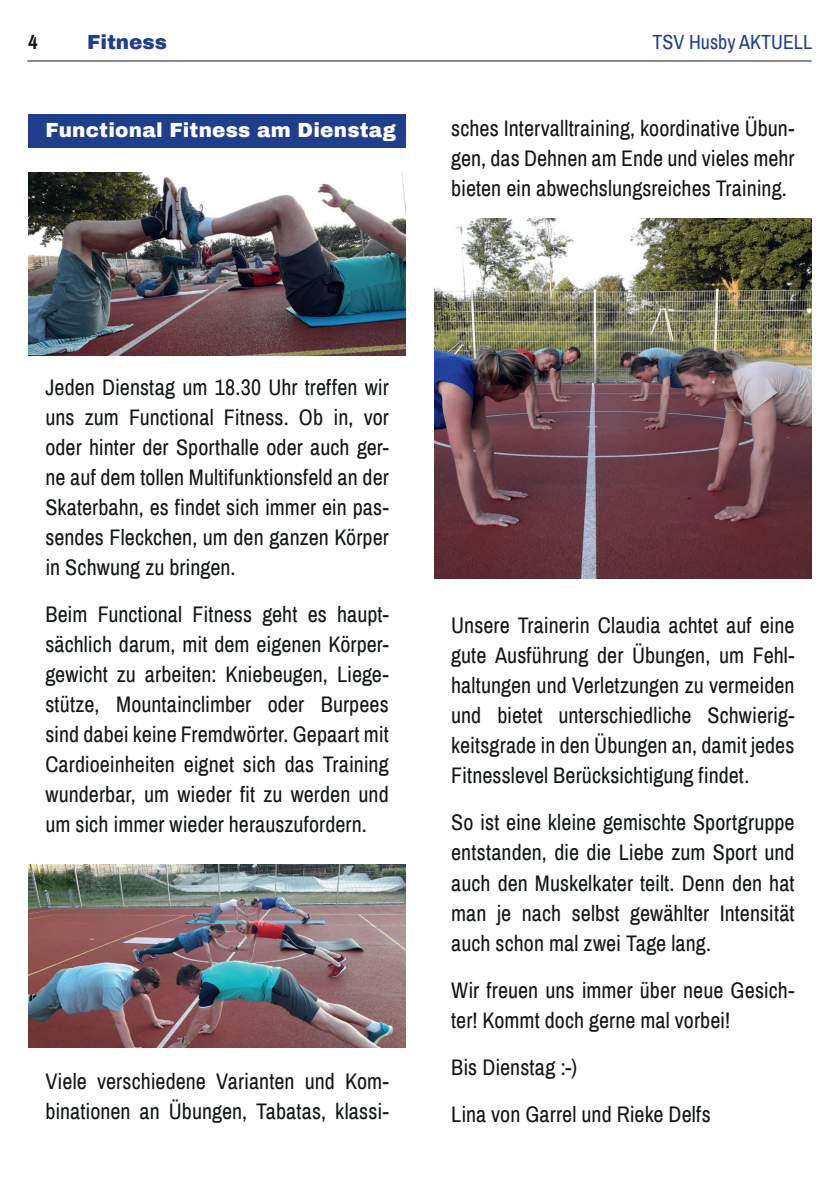
<style>
.page{position:relative;width:840px;height:1191px;background:#fff}
.page>*{position:absolute;margin:0;border:0;box-sizing:border-box;transform-origin:0 0}
.Fließtext_Inhalt_Artikel{font:22px/30px "Archivo Narrow";color:#121617;text-align:justify}
.Fließtex_HL1{font:900 20px "Archivo";letter-spacing:.01em;color:#fff}
.Kopfzeile_Inhalt{font:20px "Archivo Narrow";color:#1f3f8d}
.Kopfzeile_Inhalt-2{font:900 20px "Archivo";color:#1f3f8d}
.t1{font:700 20px "Archivo Narrow";color:#121617}
</style>
<div class="page">
<hr style="left:27px;top:60px;width:784px;height:1px;background:#121617">
<div style="left:28px;top:114px;width:377px;height:33px;background:#1f3f8d"></div>
<img style="left:434px;top:218px;width:377px;height:360px">
<img style="left:28px;top:173px;width:377px;height:183px">
<img style="left:28px;top:864px;width:377px;height:183px">
<p class="t1" style="left:28px;top:28px;width:11px">4</p>
<p class="Kopfzeile_Inhalt-2" style="left:87px;top:30px;width:81px">Fitness</p>
<p class="Kopfzeile_Inhalt" style="left:652px;top:28px;width:161px">TSV Husby AKTUELL</p>
<p class="Fließtex_HL1" style="left:45px;top:118px;width:352px">Functional Fitness am Dienstag</p>
<p class="Fließtext_Inhalt_Artikel" style="left:451px;top:113px;width:344px">sches Intervalltraining, koordinative Übun&shy;gen, das Dehnen am Ende und vieles mehr bieten ein abwechslungsreiches Training.</p>
<p class="Fließtext_Inhalt_Artikel" style="left:45px;top:371px;width:345px">Jeden Dienstag um 18.30 Uhr treffen wir uns zum Functional Fitness. Ob in, vor oder hinter der Sporthalle oder auch ger&shy;ne auf dem tollen Multifunktionsfeld an der Skaterbahn, es findet sich immer ein pas&shy;sendes Fleckchen, um den ganzen Körper in Schwung zu bringen.</p>
<p class="Fließtext_Inhalt_Artikel" style="left:45px;top:598px;width:344px">Beim Functional Fitness geht es haupt&shy;sächlich darum, mit dem eigenen Körper&shy;gewicht zu arbeiten: Kniebeugen, Liege&shy;stütze, Mountainclimber oder Burpees sind dabei keine Fremdwörter. Gepaart mit Cardioeinheiten eignet sich das Training wunderbar, um wieder fit zu werden und um sich immer wieder herauszufordern.</p>
<p class="Fließtext_Inhalt_Artikel" style="left:45px;top:1065px;width:344px">Viele verschiedene Varianten und Kom&shy;binationen an Übungen, Tabatas, klassi-</p>
<p class="Fließtext_Inhalt_Artikel" style="left:451px;top:610px;width:344px">Unsere Trainerin Claudia achtet auf eine gute Ausführung der Übungen, um Fehl&shy;haltungen und Verletzungen zu vermeiden und bietet unterschiedliche Schwierig&shy;keitsgrade in den Übungen an, damit jedes Fitnesslevel Berücksichtigung findet.</p>
<p class="Fließtext_Inhalt_Artikel" style="left:451px;top:807px;width:345px">So ist eine kleine gemischte Sportgruppe entstanden, die die Liebe zum Sport und auch den Muskelkater teilt. Denn den hat man je nach selbst gewählter Intensität auch schon mal zwei Tage lang.</p>
<p class="Fließtext_Inhalt_Artikel" style="left:451px;top:974px;width:344px">Wir freuen uns immer über neue Gesich&shy;ter! Kommt doch gerne mal vorbei!</p>
<p class="Fließtext_Inhalt_Artikel" style="left:451px;top:1051px;width:127px">Bis Dienstag :-)</p>
<p class="Fließtext_Inhalt_Artikel" style="left:451px;top:1098px;width:261px">Lina von Garrel und Rieke Delfs</p>
</div>
